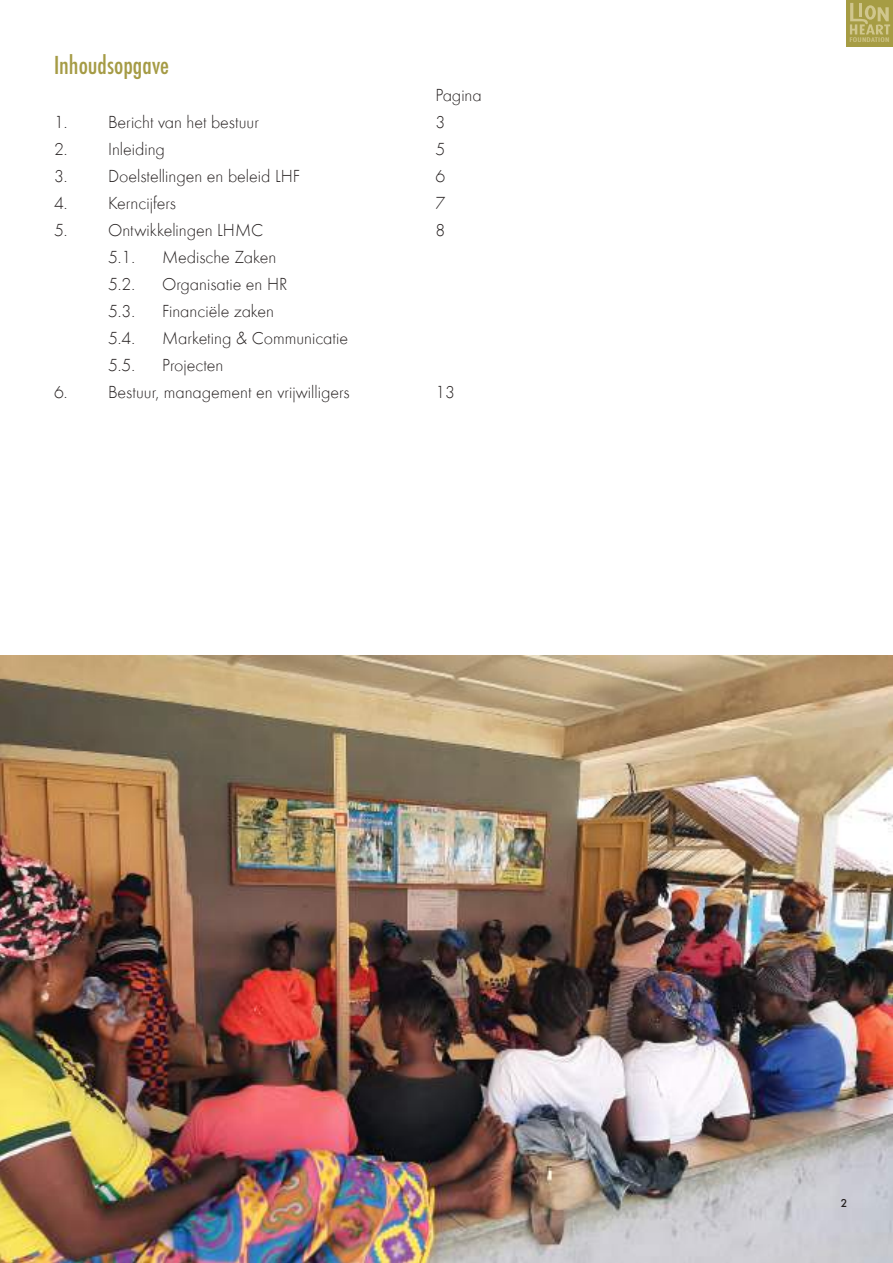
<style>
.page{position:relative;width:893px;height:1263px;background:#fff}
.page>*{position:absolute;margin:0;border:0;box-sizing:border-box;transform-origin:0 0}
.t1{font:500 condensed 24px "Futura";color:#a59b45}
.t2{font:300 18px/27px "Futura";color:#241f1f}
.t3{font:500 10.5px "Futura";color:#241f1f}
.t4{font:500 condensed 6.3px "Futura";letter-spacing:.02em;color:#d0c68d;scale:1.5 1}
</style>
<div class="page">
<div style="left:847px;top:0;width:46px;height:46px;background:#a69c44"></div>
<svg style="left:850px;top:3px;width:40px;height:31px"></svg>
<img style="left:0;top:656px;width:893px;height:607px">
<h1 class="t1" style="left:54px;top:50px;width:116px">Inhoudsopgave</h1>
<p class="t2" style="left:54px;top:108px;width:207px">1. Bericht van het bestuur</p>
<p class="t2" style="left:54px;top:135px;width:113px">2. Inleiding</p>
<p class="t2" style="left:54px;top:162px;width:248px">3. Doelstellingen en beleid LHF</p>
<p class="t2" style="left:54px;top:189px;width:124px">4. Kerncijfers</p>
<p class="t2" style="left:108px;top:216px;width:157px;text-indent:-54px">5. Ontwikkelingen LHMC<br>5.1.</p>
<p class="t2" style="left:162px;top:243px;width:116px">Medische Zaken</p>
<p class="t2" style="left:108px;top:270px;width:28px">5.2.</p>
<p class="t2" style="left:162px;top:270px;width:127px">Organisatie en HR</p>
<p class="t2" style="left:108px;top:297px;width:28px">5.3.</p>
<p class="t2" style="left:162px;top:297px;width:114px">Financiële zaken</p>
<p class="t2" style="left:108px;top:324px;width:28px">5.4.</p>
<p class="t2" style="left:162px;top:324px;width:188px">Marketing &amp; Communicatie</p>
<p class="t2" style="left:108px;top:351px;width:28px">5.5.</p>
<p class="t2" style="left:162px;top:351px;width:63px">Projecten</p>
<p class="t2" style="left:54px;top:378px;width:297px">6. Bestuur, management en vrijwilligers</p>
<p class="t2" style="left:435px;top:81px;width:48px">Pagina<br>3<br>5<br>6<br>7<br>8</p>
<p class="t2" style="left:435px;top:378px;width:21px">13</p>
<p class="t4" style="left:849px;top:36px;width:28px">FOUNDATION</p>
<p class="t3" style="left:841px;top:1196px;width:8px">2</p>
</div>
